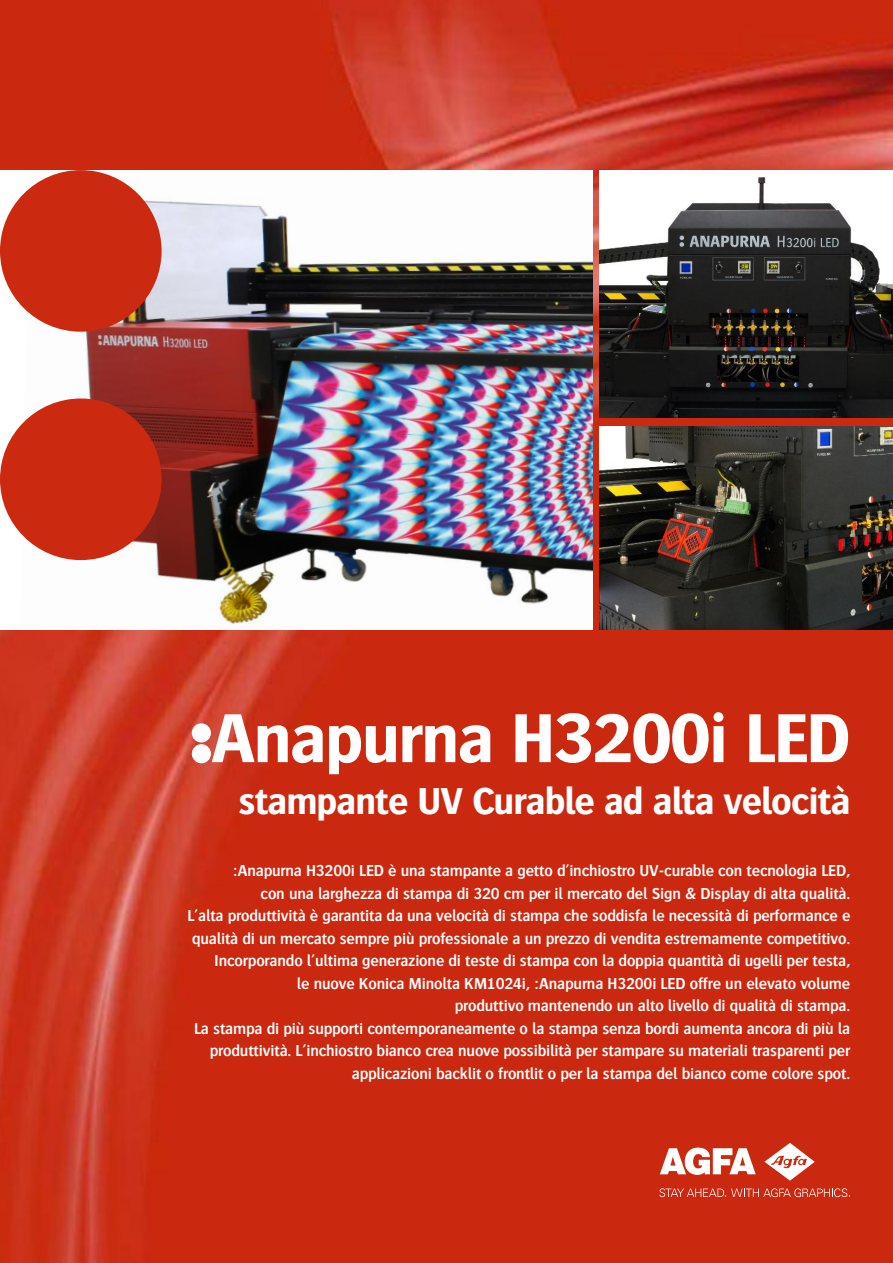
<style>
.page{position:relative;width:893px;height:1263px;background:#fff}
.page>*{position:absolute;margin:0;border:0;box-sizing:border-box;transform-origin:0 0}
.t1{font:700 72px "Bosis For Agfa";letter-spacing:-.025em;color:#fff}
.t2{font:700 39px "Bosis For Agfa";letter-spacing:-.025em;color:#fff}
.t3{font:600 16.5px/22.5px "Bosis For Agfa";letter-spacing:-.01em;color:#fff;text-align:right}
</style>
<div class="page">
<img style="left:0;top:0;width:893px;height:1263px">
<svg style="left:659px;top:1188px;width:191px;height:9px;background:#d55642"></svg>
<svg style="left:660px;top:1147px;width:96px;height:28px"></svg>
<svg style="left:764px;top:1143px;width:51px;height:38px"></svg>
<img style="left:21px;top:170px;width:572px;height:459px">
<div style="left:0;top:398px;width:162px;height:162px;background:#cb2910;border-radius:50%"></div>
<div style="left:0;top:170px;width:162px;height:162px;background:#cb2910;border-radius:50%"></div>
<img style="left:593px;top:170px;width:7px;height:459px">
<img style="left:600px;top:425px;width:293px;height:204px">
<img style="left:600px;top:171px;width:293px;height:254px">
<div style="left:192px;top:744px;width:19px;height:19px;background:#fff;border-radius:50%"></div>
<div style="left:192px;top:723px;width:19px;height:19px;background:#fff;border-radius:50%"></div>
<h1 class="t1" style="left:211px;top:695px;width:641px">Anapurna H3200i LED</h1>
<h2 class="t2" style="left:239px;top:778px;width:613px">stampante UV Curable ad alta velocità</h2>
<p class="t3" style="left:187px;top:859px;width:665px">:Anapurna H3200i LED è una stampante a getto d’inchiostro UV-curable con tecnologia LED,<br>con una larghezza di stampa di 320 cm per il mercato del Sign &amp; Display di alta qualità.<br>L’alta produttività è garantita da una velocità di stampa che soddisfa le necessità di performance e qualità di un mercato sempre più professionale a un prezzo di vendita estremamente competitivo.<br>Incorporando l’ultima generazione di teste di stampa con la doppia quantità di ugelli per testa,<br>le nuove Konica Minolta KM1024i, :Anapurna H3200i LED offre un elevato volume<br>produttivo mantenendo un alto livello di qualità di stampa.<br>La stampa di più supporti contemporaneamente o la stampa senza bordi aumenta ancora di più la produttività. L’inchiostro bianco crea nuove possibilità per stampare su materiali trasparenti per applicazioni backlit o frontlit o per la stampa del bianco come colore spot.</p>
</div>
